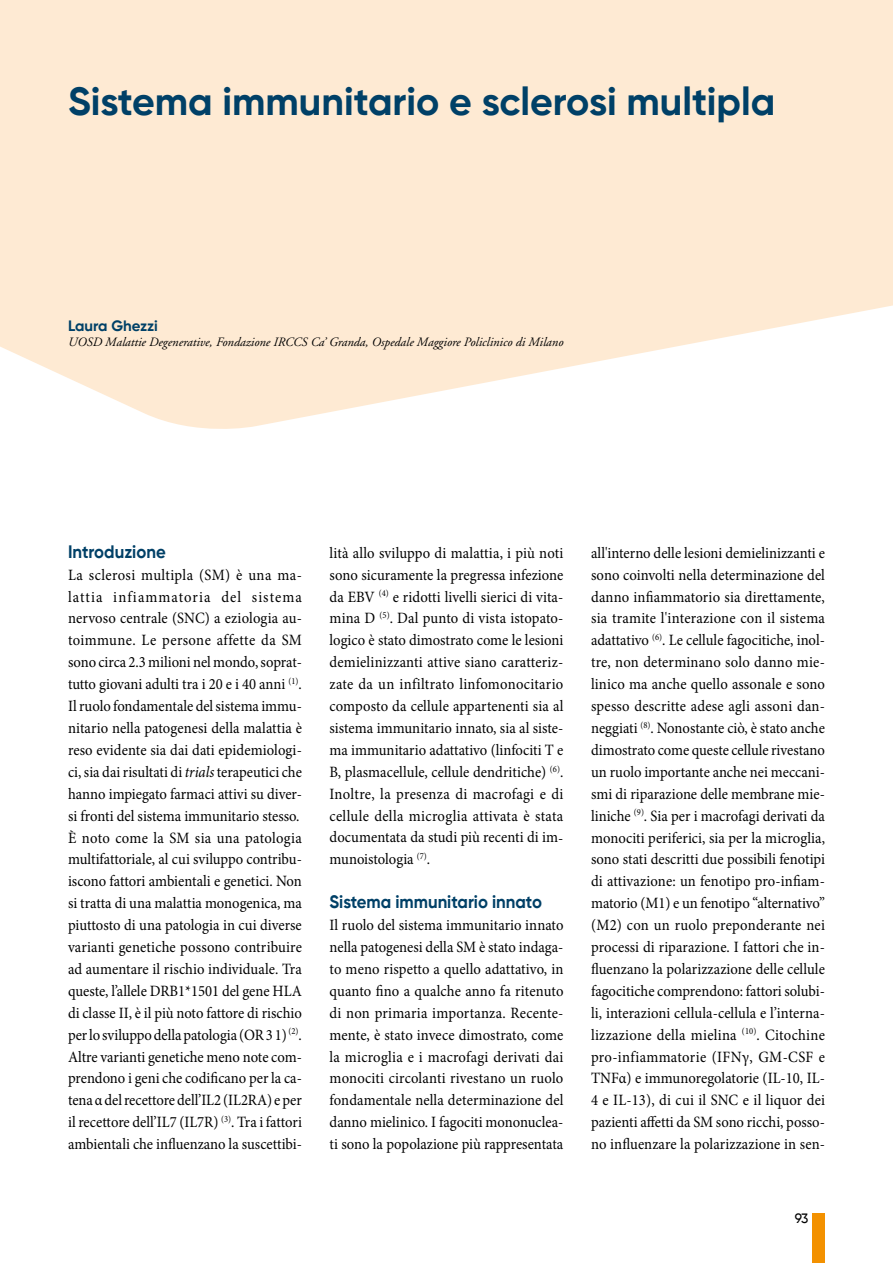
<style>
.page{position:relative;width:893px;height:1263px;background:#fff}
.page>*{position:absolute;margin:0;border:0;box-sizing:border-box;transform-origin:0 0}
.t1{font:700 39.15px "Gilroy";color:#004067}
.t2{font:700 18px "Gilroy";color:#004067;scale:.93 1}
.t3{font:15.75px/21.9px "Minion Pro";color:#000;text-align:justify;scale:.93 1}
.t4{font:700 15px "Gilroy";color:#004067}
.t5{font:500 13.5px "Gilroy";color:#000}
.t6{font:italic 12.75px "Adobe Garamond";color:#000}
.s1{font-style:italic}
</style>
<div class="page">
<div style="left:812px;top:1214px;width:13px;height:49px;background:#f39100"></div>
<svg style="left:0;top:0;width:893px;height:429px;fill:#feead3"></svg>
<h1 class="t1" style="left:68px;top:77px;width:709px">Sistema immunitario e sclerosi multipla</h1>
<p class="t4" style="left:68px;top:316px;width:91px">Laura Ghezzi</p>
<p class="t6" style="left:68px;top:335px;width:497px">UOSD Malattie Degenerative, Fondazione IRCCS Ca’ Granda, Ospedale Maggiore Policlinico di Milano</p>
<p class="t2" style="left:68px;top:540px;width:107px">Introduzione</p>
<p class="t3" style="left:68px;top:564px;width:253px;text-align:left">La sclerosi multipla (SM) è una ma&shy;lattia infiammatoria del sistema nervoso centrale (SNC) a eziologia au&shy;toimmune. Le persone affette da SM sono circa 2.3 milioni nel mondo, soprat&shy;tutto giovani adulti tra i 20 e i 40 anni <sup>(1)</sup>.<br>Il ruolo fondamentale del sistema immu&shy;nitario nella patogenesi della malattia è reso evidente sia dai dati epidemiologi&shy;ci, sia dai risultati di <span class="s1">trials</span> terapeutici che hanno impiegato farmaci attivi su diver&shy;si fronti del sistema immunitario stesso.<br>È noto come la SM sia una patologia multifattoriale, al cui sviluppo contribu&shy;iscono fattori ambientali e genetici. Non si tratta di una malattia monogenica, ma piuttosto di una patologia in cui diverse varianti genetiche possono contribuire ad aumentare il rischio individuale. Tra queste, l’allele DRB1*1501 del gene HLA di classe II, è il più noto fattore di rischio per lo sviluppo della patologia (OR 3 1) <sup>(2)</sup>.<br>Altre varianti genetiche meno note com&shy;prendono i geni che codificano per la ca&shy;tena α del recettore dell’IL2 (IL2RA) e per il recettore dell’IL7 (IL7R) <sup>(3)</sup>. Tra i fattori ambientali che influenzano la suscettibi-</p>
<p class="t3" style="left:330px;top:542px;width:253px">lità allo sviluppo di malattia, i più noti sono sicuramente la pregressa infezione da EBV <sup>(4)</sup> e ridotti livelli sierici di vita&shy;mina D <sup>(5)</sup>. Dal punto di vista istopato&shy;logico è stato dimostrato come le lesioni demielinizzanti attive siano caratteriz&shy;zate da un infiltrato linfomonocitario composto da cellule appartenenti sia al sistema immunitario innato, sia al siste&shy;ma immunitario adattativo (linfociti T e B, plasmacellule, cellule dendritiche) <sup>(6)</sup>.<br>Inoltre, la presenza di macrofagi e di cellule della microglia attivata è stata documentata da studi più recenti di im&shy;munoistologia <sup>(7)</sup>.</p>
<p class="t2" style="left:330px;top:891px;width:230px">Sistema immunitario innato</p>
<p class="t3" style="left:330px;top:914px;width:253px">Il ruolo del sistema immunitario innato nella patogenesi della SM è stato indaga&shy;to meno rispetto a quello adattativo, in quanto fino a qualche anno fa ritenuto di non primaria importanza. Recente&shy;mente, è stato invece dimostrato, come la microglia e i macrofagi derivati dai monociti circolanti rivestano un ruolo fondamentale nella determinazione del danno mielinico. I fagociti mononuclea&shy;ti sono la popolazione più rappresentata</p>
<p class="t3" style="left:591px;top:542px;width:253px">all'interno delle lesioni demielinizzanti e sono coinvolti nella determinazione del danno infiammatorio sia direttamente, sia tramite l'interazione con il sistema adattativo <sup>(6)</sup>. Le cellule fagocitiche, inol&shy;tre, non determinano solo danno mie&shy;linico ma anche quello assonale e sono spesso descritte adese agli assoni dan&shy;neggiati <sup>(8)</sup>. Nonostante ciò, è stato anche dimostrato come queste cellule rivestano un ruolo importante anche nei meccani&shy;smi di riparazione delle membrane mie&shy;liniche <sup>(9)</sup>. Sia per i macrofagi derivati da monociti periferici, sia per la microglia, sono stati descritti due possibili fenotipi di attivazione: un fenotipo pro-infiam&shy;matorio (M1) e un fenotipo “alternativo” (M2) con un ruolo preponderante nei processi di riparazione. I fattori che in&shy;fluenzano la polarizzazione delle cellule fagocitiche comprendono: fattori solubi&shy;li, interazioni cellula-cellula e l’interna&shy;lizzazione della mielina <sup>(10)</sup>. Citochine pro-infiammatorie (IFNγ, GM-CSF e TNFα) e immunoregolatorie (IL-10, IL-4 e IL-13), di cui il SNC e il liquor dei pazienti affetti da SM sono ricchi, posso&shy;no influenzare la polarizzazione in sen-</p>
<p class="t5" style="left:795px;top:1210px;width:15px">93</p>
</div>
